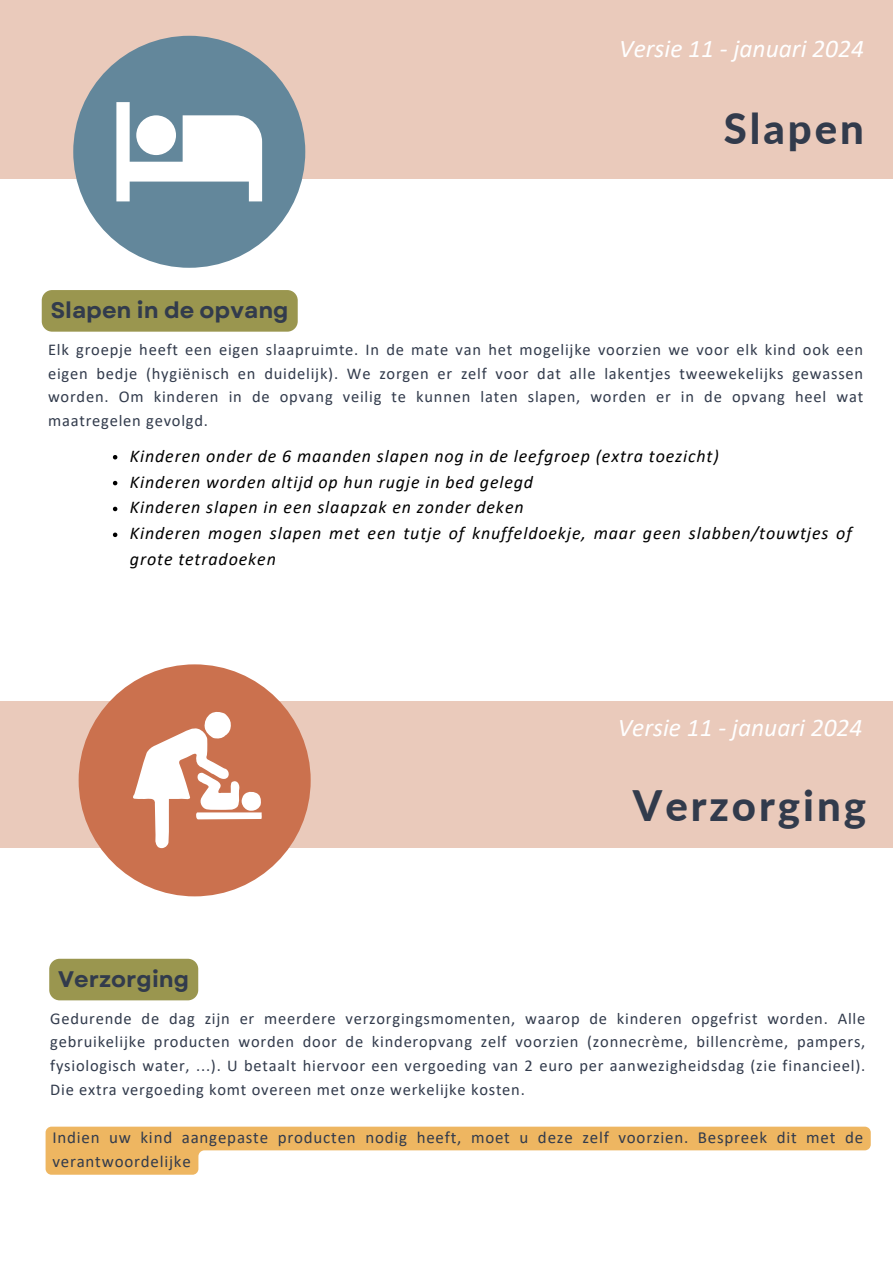
<style>
.page{position:relative;width:893px;height:1264px;background:#fff}
.page>*{position:absolute;margin:0;border:0;box-sizing:border-box;transform-origin:0 0}
.t1{font:800 42px "Lato";letter-spacing:.07em;color:#323b4c}
.t2{font:italic 25.5px "Calibri";color:#fff}
.t3{font:700 22.5px "Garet";color:#323b4c}
.t4{font:italic 18px/25.8px "Calibri";letter-spacing:.045em;color:#000}
.t5{font:16.95px/24.3px "Calibri";letter-spacing:.045em;color:#323b4c}
.t6{font:16.5px/23.5px "Calibri";letter-spacing:.045em;color:#323b4c;text-align:justify}
</style>
<div class="page">
<div style="left:0;top:701px;width:892px;height:146px;background:#eacabb"></div>
<div style="left:79px;top:664px;width:231px;height:232px;background:#cb714e;border-radius:50%"></div>
<svg style="left:133px;top:711px;width:129px;height:138px"></svg>
<div style="left:0;top:0;width:892px;height:179px;background:#eacabb"></div>
<div style="left:73px;top:36px;width:232px;height:232px;background:#63879b;border-radius:50%"></div>
<svg style="left:116px;top:102px;width:146px;height:99px"></svg>
<div style="left:42px;top:290px;width:256px;height:42px;background:#9a964f;border-radius:10px"></div>
<svg style="left:113px;top:455px;width:4px;height:4px"></svg>
<svg style="left:113px;top:481px;width:4px;height:4px"></svg>
<svg style="left:113px;top:506px;width:4px;height:5px"></svg>
<svg style="left:113px;top:532px;width:4px;height:5px"></svg>
<div style="left:49px;top:958px;width:149px;height:42px;background:#9a964f;border-radius:10px"></div>
<svg style="left:46px;top:1126px;width:824px;height:48px"></svg>
<p class="t2" style="left:619px;top:38px;width:246px">Versie 11 - januari 2024</p>
<p class="t1" style="left:723px;top:102px;width:142px">Slapen</p>
<p class="t3" style="left:51px;top:294px;width:239px">Slapen in de opvang</p>
<p class="t6" style="left:48px;top:339px;width:816px">Elk groepje heeft een eigen slaapruimte. In de mate van het mogelijke voorzien we voor elk kind ook een eigen bedje (hygiënisch en duidelijk). We zorgen er zelf voor dat alle lakentjes tweewekelijks gewassen worden. Om kinderen in de opvang veilig te kunnen laten slapen, worden er in de opvang heel wat maatregelen gevolgd.</p>
<p class="t4" style="left:130px;top:444px;width:590px">Kinderen onder de 6 maanden slapen nog in de leefgroep (extra toezicht)</p>
<p class="t4" style="left:130px;top:470px;width:404px">Kinderen worden altijd op hun rugje in bed gelegd</p>
<p class="t4" style="left:130px;top:496px;width:395px">Kinderen slapen in een slaapzak en zonder deken</p>
<p class="t4" style="left:130px;top:522px;width:723px">Kinderen mogen slapen met een tutje of knuffeldoekje, maar geen slabben/touwtjes of grote tetradoeken</p>
<p class="t2" style="left:617px;top:716px;width:246px">Versie 11 - januari 2024</p>
<p class="t1" style="left:633px;top:779px;width:234px">Verzorging</p>
<p class="t3" style="left:58px;top:962px;width:132px">Verzorging</p>
<p class="t6" style="left:50px;top:1007px;width:816px">Gedurende de dag zijn er meerdere verzorgingsmomenten, waarop de kinderen opgefrist worden. Alle gebruikelijke producten worden door de kinderopvang zelf voorzien (zonnecrème, billencrème, pampers, fysiologisch water, ...). U betaalt hiervoor een vergoeding van 2 euro per aanwezigheidsdag (zie financieel).<br>Die extra vergoeding komt overeen met onze werkelijke kosten.</p>
<p class="t5" style="left:52px;top:1126px;width:812px">Indien uw kind aangepaste producten nodig heeft, moet u deze zelf voorzien. Bespreek dit met de verantwoordelijke</p>
</div>
